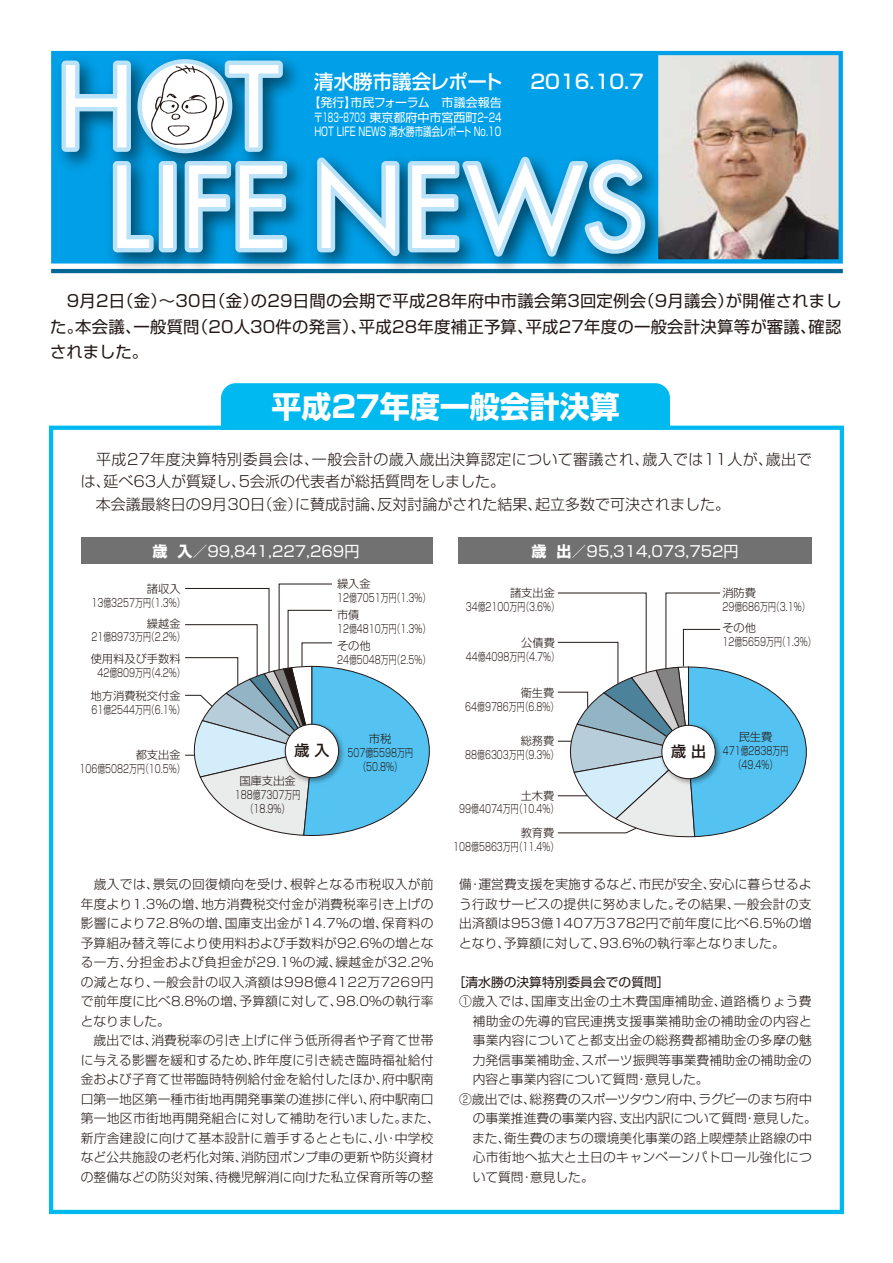
<style>
.page{position:relative;width:893px;height:1263px;background:#fff}
.page>*{position:absolute;margin:0;border:0;box-sizing:border-box;transform-origin:0 0}
.t1{font:700 30px "Shin Go Pro";color:#fff}
.t2{font:500 19.5px "Shin Go Pro";color:#fff}
.t3{font:16.35px/25.5px "Shin Go Pro";letter-spacing:.015em;color:#221815;text-align:justify}
.t4{font:300 15px/22.5px "Shin Go Pro";color:#221815}
.t5{font:15px "Shin Go Pro";color:#fff}
.t6{font:500 15px "Shin Go Pro";color:#221815}
.t7{font:300 12.75px/19.5px "Shin Go Pro";letter-spacing:.005em;color:#221815}
.t8{font:300 12.75px "Shin Go Pro";letter-spacing:.025em;color:#221815}
.t9{font:12.75px "Shin Go Pro";color:#221815}
.t10{font:12px/14.2px "Shin Go Pro";color:#fff;text-align:center}
.t11{font:300 11.25px/14px "Shin Go Pro";color:#221815}
.s1{font-weight:700}
</style>
<div class="page">
<div style="left:49px;top:426px;width:795px;height:788px;border:4px solid #00b9ef"></div>
<div style="left:219px;top:383px;width:453px;height:48px;background:#00b9ef"></div>
<hr style="left:51px;top:269px;width:792px;height:4px;background:#006896">
<svg style="left:51px;top:51px;width:792px;height:213px;background:#59a5c6"></svg>
<img style="left:51px;top:50px;width:73px;height:129px">
<img style="left:124px;top:50px;width:87px;height:98px">
<img style="left:211px;top:50px;width:99px;height:98px">
<img style="left:100px;top:148px;width:45px;height:126px">
<img style="left:145px;top:153px;width:26px;height:121px">
<img style="left:171px;top:153px;width:51px;height:121px">
<img style="left:222px;top:148px;width:82px;height:126px">
<img style="left:304px;top:144px;width:122px;height:130px">
<img style="left:394px;top:148px;width:55px;height:126px">
<img style="left:449px;top:143px;width:166px;height:131px">
<img style="left:571px;top:146px;width:101px;height:128px">
<svg style="left:61px;top:61px;width:70px;height:91px"></svg>
<svg style="left:113px;top:161px;width:64px;height:91px"></svg>
<div style="left:163px;top:165px;width:9px;height:83px;background:#fff"></div>
<svg style="left:185px;top:161px;width:102px;height:91px"></svg>
<svg style="left:317px;top:158px;width:82px;height:98px"></svg>
<svg style="left:408px;top:157px;width:237px;height:100px"></svg>
<svg style="left:137px;top:59px;width:146px;height:94px"></svg>
<div style="left:81px;top:537px;width:352px;height:27px;background:#727171"></div>
<div style="left:458px;top:537px;width:354px;height:27px;background:#727171"></div>
<svg style="left:557px;top:593px;width:250px;height:245px"></svg>
<svg style="left:185px;top:584px;width:245px;height:252px"></svg>
<h2 class="t2" style="left:314px;top:65px;width:190px">清水勝市議会レポート</h2>
<h2 class="t2" style="left:530px;top:65px;width:115px">2016.10.7</h2>
<p class="t10" style="left:308px;top:94px;width:195px">【発行】市民フォーラム　市議会報告〒183－8703 東京都府中市宮西町2－24<br>HOT LIFE NEWS 清水勝市議会レポート No.10</p>
<p class="t3" style="left:50px;top:286px;width:793px">　9月2日（金）～30日（金）の29日間の会期で平成28年府中市議会第3回定例会（9月議会）が開催されました。本会議、一般質問（20人30件の発言）、平成28年度補正予算、平成27年度の一般会計決算等が審議、確認されました。</p>
<h1 class="t1" style="left:272px;top:383px;width:350px">平成２７年度一般会計決算</h1>
<p class="t4" style="left:81px;top:446px;width:732px">　平成27年度決算特別委員会は、一般会計の歳入歳出決算認定について審議され、歳入では11人が、歳出では、延べ63人が質疑し、5会派の代表者が総括質問をしました。<br>　本会議最終日の9月30日（金）に賛成討論、反対討論がされた結果、起立多数で可決されました。</p>
<p class="t5" style="left:152px;top:538px;width:208px"><span class="s1">歳 入</span>／99,841,227,269円</p>
<p class="t5" style="left:532px;top:538px;width:208px"><span class="s1">歳 出</span>／95,314,073,752円</p>
<p class="t11" style="left:91px;top:580px;width:95px;text-indent:55px">諸収入<br>13億3257万円（1.3％）</p>
<p class="t11" style="left:91px;top:615px;width:95px;text-indent:55px">繰越金<br>21億8973万円（2.2％）</p>
<p class="t11" style="left:91px;top:650px;width:95px;text-align:center">使用料及び手数料<br>42億809万円（4.2％）</p>
<p class="t11" style="left:91px;top:687px;width:95px">地方消費税交付金<br>61億2544万円（6.1％）</p>
<p class="t11" style="left:80px;top:746px;width:107px;text-indent:56px">都支出金<br>106億5082万円（10.5％）</p>
<p class="t11" style="left:337px;top:576px;width:95px">繰入金<br>12億7051万円（1.3％）</p>
<p class="t11" style="left:337px;top:606px;width:95px">市債<br>12億4810万円（1.3％）</p>
<p class="t11" style="left:337px;top:637px;width:95px">その他<br>24億5048万円（2.5％）</p>
<p class="t11" style="left:466px;top:584px;width:95px;text-indent:44px">諸支出金<br>34億2100万円（3.6％）</p>
<p class="t11" style="left:466px;top:634px;width:95px;text-indent:55px">公債費<br>44億4098万円（4.7％）</p>
<p class="t11" style="left:465px;top:685px;width:95px;text-indent:55px">衛生費<br>64億9786万円（6.8％）</p>
<p class="t11" style="left:722px;top:584px;width:89px">消防費<br>29億686万円（3.1％）</p>
<p class="t11" style="left:722px;top:620px;width:95px">その他<br>12億5659万円（1.3％）</p>
<p class="t11" style="left:347px;top:730px;width:67px;text-align:center">市税<br>507億5598万円（50.8％）</p>
<p class="t11" style="left:723px;top:729px;width:67px;text-align:center">民生費<br>471億2838万円（49.4％）</p>
<p class="t11" style="left:465px;top:733px;width:95px;text-indent:55px">総務費<br>88億6303万円（9.3％）</p>
<p class="t6" style="left:294px;top:738px;width:36px">歳 入</p>
<p class="t6" style="left:671px;top:739px;width:36px">歳 出</p>
<p class="t11" style="left:235px;top:773px;width:67px;text-align:center">国庫支出金<br>188億7307万円（18.9％）</p>
<p class="t11" style="left:459px;top:787px;width:101px;text-indent:61px">土木費<br>99億4074万円（10.4％）</p>
<p class="t11" style="left:453px;top:824px;width:107px;text-indent:67px">教育費<br>108億5863万円（11.4％）</p>
<p class="t7" style="left:81px;top:873px;width:361px">　歳入では、景気の回復傾向を受け、根幹となる市税収入が前年度より1.3％の増、地方消費税交付金が消費税率引き上げの影響により72.8％の増、国庫支出金が14.7％の増、保育料の予算組み替え等により使用料および手数料が92.6％の増となる一方、分担金および負担金が29.1％の減、繰越金が32.2％の減となり、一般会計の収入済額は998億4122万7269円で前年度に比べ8.8％の増、予算額に対して、98.0％の執行率となりました。<br>　歳出では、消費税率の引き上げに伴う低所得者や子育て世帯に与える影響を緩和するため、昨年度に引き続き臨時福祉給付金および子育て世帯臨時特例給付金を給付したほか、府中駅南口第一地区第一種市街地再開発事業の進捗に伴い、府中駅南口第一地区市街地再開発組合に対して補助を行いました。また、新庁舎建設に向けて基本設計に着手するとともに、小・中学校など公共施設の老朽化対策、消防団ポンプ車の更新や防災資材の整備などの防災対策、待機児解消に向けた私立保育所等の整</p>
<p class="t7" style="left:459px;top:873px;width:354px;text-align:justify">備・運営費支援を実施するなど、市民が安全、安心に暮らせるよう行政サービスの提供に努めました。その結果、一般会計の支出済額は953億1407万3782円で前年度に比べ6.5％の増となり、予算額に対して、93.6％の執行率となりました。</p>
<p class="t9" style="left:453px;top:971px;width:218px">［清水勝の決算特別委員会での質問］</p>
<p class="t8" style="left:459px;top:991px;width:354px">①歳入では、国庫支出金の土木費国庫補助金、道路橋りょう費</p>
<p class="t8" style="left:473px;top:1010px;width:341px">補助金の先導的官民連携支援事業補助金の補助金の内容と</p>
<p class="t8" style="left:473px;top:1030px;width:341px">事業内容についてと都支出金の総務費都補助金の多摩の魅</p>
<p class="t7" style="left:473px;top:1048px;width:341px">力発信事業補助金、スポーツ振興等事業費補助金の補助金の</p>
<p class="t7" style="left:473px;top:1068px;width:237px">内容と事業内容について質問・意見した。</p>
<p class="t7" style="left:459px;top:1087px;width:354px">②歳出では、総務費のスポーツタウン府中、ラグビーのまち府中</p>
<p class="t7" style="left:473px;top:1107px;width:346px">の事業推進費の事業内容、支出内訳について質問・意見した。</p>
<p class="t7" style="left:459px;top:1126px;width:354px">　また、衛生費のまちの環境美化事業の路上喫煙禁止路線の中</p>
<p class="t8" style="left:473px;top:1147px;width:341px">心市街地へ拡大と土日のキャンペーンパトロール強化につ</p>
<p class="t7" style="left:473px;top:1165px;width:123px">いて質問・意見した。</p>
</div>
